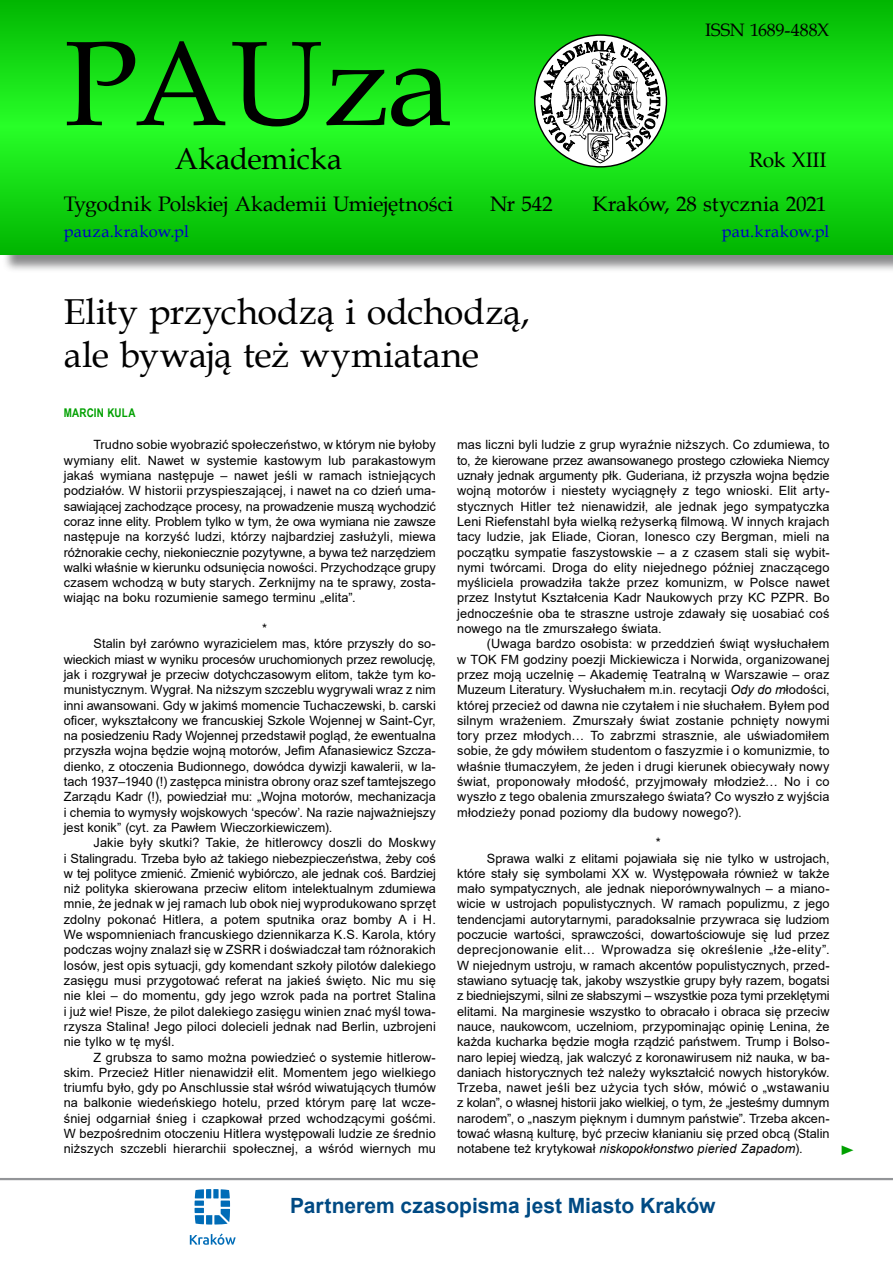
<style>
.page{position:relative;width:893px;height:1263px;background:#fff}
.page>*{position:absolute;margin:0;border:0;box-sizing:border-box;transform-origin:0 0}
.t1{font:120px "Book Antiqua";letter-spacing:-.01em;color:#000}
.t2{font:36px/43.2px "Book Antiqua";letter-spacing:-.01em;color:#000}
.t3{font:30px "Book Antiqua";color:#000}
.t4{font:21px/44px "Book Antiqua";letter-spacing:-.005em;color:#000;text-align:right}
.t5{font:700 21px "Arial";color:#004a83}
.t6{font:18px "Book Antiqua";letter-spacing:-.005em;color:#000}
.t7{font:16.5px "Book Antiqua";letter-spacing:.015em;color:#0000c8}
.t8{font:13.5px "Times New Roman";color:#00a000;scale:1.22 1}
.t9{font:12.75px/15.3px "Arial";letter-spacing:.005em;color:#000;text-align:justify}
.t10{font:12.75px "Arial";letter-spacing:-.015em;color:#000}
.t11{font:12.75px "Arial";letter-spacing:.03em;color:#000}
.t12{font:italic 12.75px "Arial";letter-spacing:.005em;color:#000}
.t13{font:700 12px "Arial Narrow";letter-spacing:.015em;color:#00a000}
.s1{font-style:italic}
.s2{font-style:normal}
</style>
<div class="page">
<div style="left:2px;top:1px;width:891px;height:272px;background:#636466;opacity:.75"></div>
<svg style="left:0;top:0;width:893px;height:254px"></svg>
<svg style="left:535px;top:35px;width:131px;height:132px"></svg>
<svg style="left:540px;top:32px;width:120px;height:131px"></svg>
<hr style="left:0;top:1178px;width:893px;height:2px;background:#939598">
<svg style="left:195px;top:1189px;width:35px;height:35px"></svg>
<svg style="left:190px;top:1233px;width:46px;height:12px"></svg>
<h1 class="t1" style="left:64px;top:1px;width:390px">PAUza</h1>
<h3 class="t3" style="left:175px;top:138px;width:169px">Akademicka</h3>
<h3 class="t4" style="left:64px;top:182px;width:391px">Tygodnik Polskiej Akademii Umiejętności</h3>
<h3 class="t4" style="left:490px;top:181px;width:64px">Nr 542</h3>
<h3 class="t6" style="left:705px;top:18px;width:126px">ISSN 1689-488X</h3>
<h3 class="t4" style="left:592px;top:138px;width:236px">Rok XIII<br>Kraków, 28 stycznia 2021</h3>
<p class="t7" style="left:64px;top:220px;width:127px">pauza.krakow.pl</p>
<p class="t7" style="left:722px;top:220px;width:109px">pau.krakow.pl</p>
<h2 class="t2" style="left:64px;top:289px;width:467px">Elity przychodzą i odchodzą, ale bywają też wymiatane</h2>
<p class="t13" style="left:64px;top:404px;width:73px">MARCIN KULA</p>
<p class="t9" style="left:64px;top:437px;width:374px;text-indent:30px">Trudno sobie wyobrazić społeczeństwo, w którym nie byłoby wymiany elit. Nawet w systemie kastowym lub parakastowym jakaś wymiana następuje – nawet jeśli w ramach istniejących podziałów. W historii przyspieszającej, i nawet na co dzień uma&shy;sawiającej zachodzące procesy, na prowadzenie muszą wychodzić coraz inne elity. Problem tylko w tym, że owa wymiana nie zawsze następuje na korzyść ludzi, którzy najbardziej zasłużyli, miewa różnorakie cechy, niekoniecznie pozytywne, a bywa też narzędziem walki właśnie w kierunku odsunięcia nowości. Przychodzące grupy czasem wchodzą w buty starych. Zerknijmy na te sprawy, zosta&shy;wiając na boku rozumienie samego terminu „elita”.</p>
<p class="t9" style="left:262px;top:621px;width:6px">*</p>
<p class="t9" style="left:94px;top:636px;width:344px">Stalin był zarówno wyrazicielem mas, które przyszły do so-</p>
<p class="t10" style="left:64px;top:650px;width:374px">wieckich miast w wyniku procesów uruchomionych przez rewolucję,</p>
<p class="t9" style="left:64px;top:667px;width:374px">jak i rozgrywał je przeciw dotychczasowym elitom, także tym ko-</p>
<p class="t9" style="left:64px;top:682px;width:374px">munistycznym. Wygrał. Na niższym szczeblu wygrywali wraz z nim</p>
<p class="t9" style="left:64px;top:697px;width:374px">inni awansowani. Gdy w jakimś momencie Tuchaczewski, b. carski</p>
<p class="t9" style="left:64px;top:713px;width:374px">oficer, wykształcony we francuskiej Szkole Wojennej w Saint-Cyr,</p>
<p class="t9" style="left:64px;top:728px;width:374px">na posiedzeniu Rady Wojennej przedstawił pogląd, że ewentualna</p>
<p class="t9" style="left:64px;top:743px;width:374px">przyszła wojna będzie wojną motorów, Jefim Afanasiewicz Szcza-</p>
<p class="t9" style="left:64px;top:758px;width:374px">dienko, z otoczenia Budionnego, dowódca dywizji kawalerii, w la-</p>
<p class="t9" style="left:64px;top:774px;width:374px">tach 1937–1940 (!) zastępca ministra obrony oraz szef tamtejszego</p>
<p class="t9" style="left:64px;top:789px;width:374px">Zarządu Kadr (!), powiedział mu: „Wojna motorów, mechanizacja</p>
<p class="t9" style="left:64px;top:804px;width:374px">i chemia to wymysły wojskowych ‘speców’. Na razie najważniejszy</p>
<p class="t9" style="left:64px;top:820px;width:270px">jest konik” (cyt. za Pawłem Wieczorkiewiczem).</p>
<p class="t9" style="left:94px;top:835px;width:344px">Jakie były skutki? Takie, że hitlerowcy doszli do Moskwy</p>
<p class="t9" style="left:64px;top:850px;width:374px">i Stalingradu. Trzeba było aż takiego niebezpieczeństwa, żeby coś</p>
<p class="t9" style="left:64px;top:866px;width:374px">w tej polityce zmienić. Zmienić wybiórczo, ale jednak coś. Bardziej</p>
<p class="t9" style="left:64px;top:881px;width:374px">niż polityka skierowana przeciw elitom intelektualnym zdumiewa</p>
<p class="t9" style="left:64px;top:896px;width:374px">mnie, że jednak w jej ramach lub obok niej wyprodukowano sprzęt</p>
<p class="t9" style="left:64px;top:911px;width:374px">zdolny pokonać Hitlera, a potem sputnika oraz bomby A i H.</p>
<p class="t9" style="left:64px;top:927px;width:374px">We wspomnieniach francuskiego dziennikarza K.S. Karola, który</p>
<p class="t9" style="left:64px;top:942px;width:374px">podczas wojny znalazł się w ZSRR i doświadczał tam różnorakich</p>
<p class="t9" style="left:64px;top:957px;width:374px">losów, jest opis sytuacji, gdy komendant szkoły pilotów dalekiego</p>
<p class="t9" style="left:64px;top:973px;width:374px">zasięgu musi przygotować referat na jakieś święto. Nic mu się</p>
<p class="t9" style="left:64px;top:988px;width:374px">nie klei – do momentu, gdy jego wzrok pada na portret Stalina</p>
<p class="t9" style="left:64px;top:1003px;width:374px">i już wie! Pisze, że pilot dalekiego zasięgu winien znać myśl towa-</p>
<p class="t9" style="left:64px;top:1019px;width:374px">rzysza Stalina! Jego piloci dolecieli jednak nad Berlin, uzbrojeni</p>
<p class="t9" style="left:64px;top:1034px;width:112px">nie tylko w tę myśl.</p>
<p class="t9" style="left:94px;top:1049px;width:344px">Z grubsza to samo można powiedzieć o systemie hitlerow-</p>
<p class="t9" style="left:64px;top:1064px;width:374px">skim. Przecież Hitler nienawidził elit. Momentem jego wielkiego</p>
<p class="t9" style="left:64px;top:1080px;width:374px">triumfu było, gdy po Anschlussie stał wśród wiwatujących tłumów</p>
<p class="t9" style="left:64px;top:1095px;width:374px">na balkonie wiedeńskiego hotelu, przed którym parę lat wcze-</p>
<p class="t9" style="left:64px;top:1110px;width:374px">śniej odgarniał śnieg i czapkował przed wchodzącymi gośćmi.</p>
<p class="t9" style="left:64px;top:1126px;width:374px">W bezpośrednim otoczeniu Hitlera występowali ludzie ze średnio</p>
<p class="t9" style="left:64px;top:1141px;width:374px">niższych szczebli hierarchii społecznej, a wśród wiernych mu</p>
<p class="t9" style="left:457px;top:437px;width:374px">mas liczni byli ludzie z grup wyraźnie niższych. Co zdumiewa, to to, że kierowane przez awansowanego prostego człowieka Niemcy uznały jednak argumenty płk. Guderiana, iż przyszła wojna będzie wojną motorów i niestety wyciągnęły z tego wnioski. Elit arty&shy;stycznych Hitler też nienawidził, ale jednak jego sympatyczka Leni Riefenstahl była wielką reżyserką filmową. W innych krajach tacy ludzie, jak Eliade, Cioran, Ionesco czy Bergman, mieli na początku sympatie faszystowskie – a z czasem stali się wybit&shy;nymi twórcami. Droga do elity niejednego później znaczącego myśliciela prowadziła także przez komunizm, w Polsce nawet przez Instytut Kształcenia Kadr Naukowych przy KC PZPR. Bo jednocześnie oba te straszne ustroje zdawały się uosabiać coś nowego na tle zmurszałego świata.</p>
<p class="t9" style="left:457px;top:636px;width:374px;text-indent:30px">(Uwaga bardzo osobista: w przeddzień świąt wysłuchałem w TOK FM godziny poezji Mickiewicza i Norwida, organizowanej przez moją uczelnię – Akademię Teatralną w Warszawie – oraz Muzeum Literatury. Wysłuchałem m.in. recytacji <span class="s1">Ody do m</span>łodości, której przecież od dawna nie czytałem i nie słuchałem. Byłem pod silnym wrażeniem. Zmurszały świat zostanie pchnięty nowymi tory przez młodych… To zabrzmi strasznie, ale uświadomiłem sobie, że gdy mówiłem studentom o faszyzmie i o komunizmie, to właśnie tłumaczyłem, że jeden i drugi kierunek obiecywały nowy świat, proponowały młodość, przyjmowały młodzież… No i co wyszło z tego obalenia zmurszałego świata? Co wyszło z wyjścia młodzieży ponad poziomy dla budowy nowego?).</p>
<p class="t9" style="left:656px;top:835px;width:6px">*</p>
<p class="t9" style="left:487px;top:850px;width:344px">Sprawa walki z elitami pojawiała się nie tylko w ustrojach,</p>
<p class="t9" style="left:457px;top:866px;width:374px">które stały się symbolami XX w. Występowała również w także</p>
<p class="t9" style="left:457px;top:881px;width:374px">mało sympatycznych, ale jednak nieporównywalnych – a miano-</p>
<p class="t9" style="left:457px;top:896px;width:374px">wicie w ustrojach populistycznych. W ramach populizmu, z jego</p>
<p class="t9" style="left:457px;top:911px;width:374px">tendencjami autorytarnymi, paradoksalnie przywraca się ludziom</p>
<p class="t9" style="left:457px;top:927px;width:374px">poczucie wartości, sprawczości, dowartościowuje się lud przez</p>
<p class="t11" style="left:457px;top:941px;width:374px">deprecjonowanie elit… Wprowadza się określenie „łże-elity”.</p>
<p class="t9" style="left:457px;top:957px;width:374px">W niejednym ustroju, w ramach akcentów populistycznych, przed-</p>
<p class="t9" style="left:457px;top:973px;width:374px">stawiano sytuację tak, jakoby wszystkie grupy były razem, bogatsi</p>
<p class="t10" style="left:457px;top:987px;width:374px">z biedniejszymi, silni ze słabszymi – wszystkie poza tymi przeklętymi</p>
<p class="t9" style="left:457px;top:1003px;width:374px">elitami. Na marginesie wszystko to obracało i obraca się przeciw</p>
<p class="t9" style="left:457px;top:1019px;width:374px">nauce, naukowcom, uczelniom, przypominając opinię Lenina, że</p>
<p class="t9" style="left:457px;top:1034px;width:374px">każda kucharka będzie mogła rządzić państwem. Trump i Bolso-</p>
<p class="t9" style="left:457px;top:1049px;width:374px">naro lepiej wiedzą, jak walczyć z koronawirusem niż nauka, w ba-</p>
<p class="t9" style="left:457px;top:1064px;width:374px">daniach historycznych też należy wykształcić nowych historyków.</p>
<p class="t11" style="left:457px;top:1079px;width:374px">Trzeba, nawet jeśli bez użycia tych słów, mówić o „wstawaniu</p>
<p class="t10" style="left:457px;top:1094px;width:374px">z kolan”, o własnej historii jako wielkiej, o tym, że „jesteśmy dumnym</p>
<p class="t9" style="left:457px;top:1110px;width:374px">narodem”, o „naszym pięknym i dumnym państwie”. Trzeba akcen-</p>
<p class="t9" style="left:457px;top:1126px;width:374px">tować własną kulturę, być przeciw kłanianiu się przed obcą (Stalin</p>
<p class="t12" style="left:457px;top:1140px;width:347px"><span class="s2">notabene też krytykował</span> niskopokłonstwo pieried Zapadom<span class="s2">).</span></p>
<p class="t8" style="left:839px;top:1141px;width:15px">►</p>
<h3 class="t5" style="left:290px;top:1191px;width:427px">Partnerem czasopisma jest Miasto Kraków</h3>
</div>
